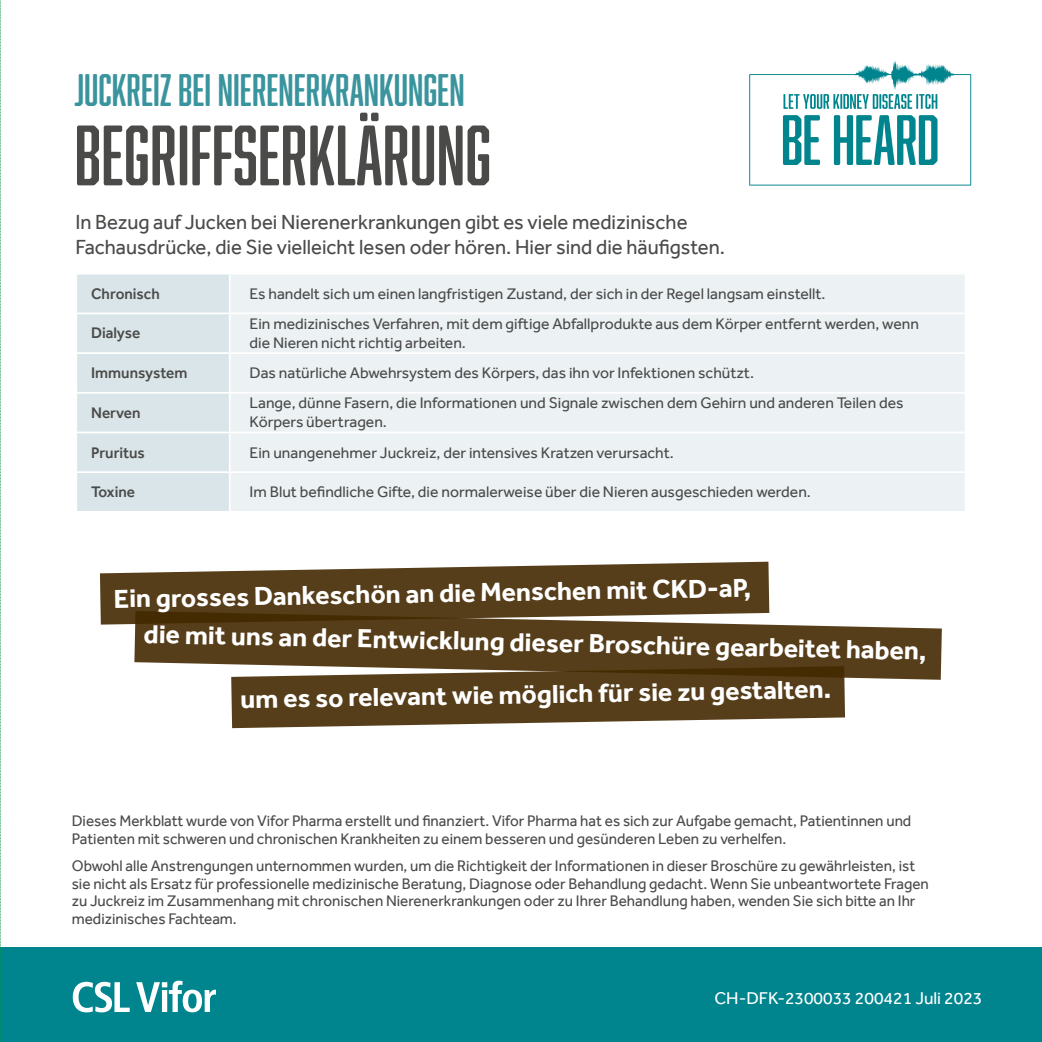
<style>
.page{position:relative;width:1042px;height:1042px;background:#fff}
.page>*{position:absolute;margin:0;border:0;box-sizing:border-box;transform-origin:0 0}
.t1{font:78.75px "Abolition Soft";color:#4a4a49}
.t2{font:42px "Abolition Soft";color:#3a949e}
.t3{font:700 26.78px "Effra";color:#fff}
.t4{font:21px/25.2px "Effra";color:#4a4a49}
.t5{font:17.5px "Effra";color:#fff}
.t6{font:15.75px/17.5px "Effra";color:#4a4a49}
.t7{font:500 15.75px "Effra";color:#4a4a49}
</style>
<div class="page">
<div style="left:0;top:947px;width:1042px;height:95px;background:#00858e"></div>
<svg style="left:100px;top:562px;width:669px;height:62px;background:#695333"></svg>
<svg style="left:134px;top:611px;width:808px;height:69px;background:#6c5737"></svg>
<div style="left:77px;top:275px;width:152px;height:236px;background:#d9e5e8"></div>
<div style="left:231px;top:275px;width:734px;height:236px;background:#ecf2f4"></div>
<hr style="left:75px;top:312px;width:155px;height:2px;background:#fff">
<hr style="left:230px;top:312px;width:736px;height:2px;background:#fff">
<hr style="left:75px;top:352px;width:155px;height:2px;background:#fff">
<hr style="left:230px;top:352px;width:736px;height:2px;background:#fff">
<hr style="left:75px;top:392px;width:155px;height:2px;background:#fff">
<hr style="left:230px;top:392px;width:736px;height:2px;background:#fff">
<hr style="left:75px;top:431px;width:155px;height:2px;background:#fff">
<hr style="left:230px;top:431px;width:736px;height:2px;background:#fff">
<hr style="left:75px;top:471px;width:155px;height:2px;background:#fff">
<hr style="left:230px;top:471px;width:736px;height:2px;background:#fff">
<svg style="left:749px;top:61px;width:222px;height:125px"></svg>
<svg style="left:73px;top:982px;width:57px;height:30px"></svg>
<svg style="left:136px;top:980px;width:80px;height:32px"></svg>
<svg style="left:231px;top:666px;width:614px;height:62px;background:#6d5738"></svg>
<svg style="left:0;top:0;width:1px;height:1042px"></svg>
<p class="t2" style="left:74px;top:66px;width:392px">JUCKREIZ BEI NIERENERKRANKUNGEN</p>
<p class="t1" style="left:74px;top:110px;width:418px">BEGRIFFSERKLÄRUNG</p>
<p class="t4" style="left:75px;top:209px;width:651px">In Bezug auf Jucken bei Nierenerkrankungen gibt es viele medizinische<br>Fachausdrücke, die Sie vielleicht lesen oder hören. Hier sind die häufigsten.</p>
<p class="t7" style="left:91px;top:284px;width:70px">Chronisch</p>
<p class="t6" style="left:250px;top:285px;width:577px">Es handelt sich um einen langfristigen Zustand, der sich in der Regel langsam einstellt.</p>
<p class="t7" style="left:91px;top:324px;width:51px">Dialyse</p>
<p class="t6" style="left:250px;top:314px;width:671px;line-height:18.9px">Ein medizinisches Verfahren, mit dem giftige Abfallprodukte aus dem Körper entfernt werden, wenn die Nieren nicht richtig arbeiten.</p>
<p class="t7" style="left:91px;top:363px;width:98px">Immunsystem</p>
<p class="t6" style="left:250px;top:364px;width:506px">Das natürliche Abwehrsystem des Körpers, das ihn vor Infektionen schützt.</p>
<p class="t7" style="left:91px;top:403px;width:51px">Nerven</p>
<p class="t6" style="left:250px;top:393px;width:655px;line-height:18.9px">Lange, dünne Fasern, die Informationen und Signale zwischen dem Gehirn und anderen Teilen des<br>Körpers übertragen.</p>
<p class="t7" style="left:91px;top:443px;width:55px">Pruritus</p>
<p class="t6" style="left:250px;top:443px;width:426px">Ein unangenehmer Juckreiz, der intensives Kratzen verursacht.</p>
<p class="t7" style="left:91px;top:483px;width:45px">Toxine</p>
<p class="t6" style="left:250px;top:483px;width:563px">Im Blut befindliche Gifte, die normalerweise über die Nieren ausgeschieden werden.</p>
<p class="t3" style="left:113px;top:583px;width:639px;rotate:-1deg">Ein grosses Dankeschön an die Menschen mit CKD-aP,</p>
<p class="t3" style="left:144px;top:619px;width:784px;rotate:1deg">die mit uns an der Entwicklung dieser Broschüre gearbeitet haben,</p>
<p class="t3" style="left:240px;top:683px;width:592px;rotate:-1deg">um es so relevant wie möglich für sie zu gestalten.</p>
<p class="t6" style="left:72px;top:812px;width:841px">Dieses Merkblatt wurde von Vifor Pharma erstellt und finanziert. Vifor Pharma hat es sich zur Aufgabe gemacht, Patientinnen und<br>Patienten mit schweren und chronischen Krankheiten zu einem besseren und gesünderen Leben zu verhelfen.</p>
<p class="t6" style="left:72px;top:857px;width:858px">Obwohl alle Anstrengungen unternommen wurden, um die Richtigkeit der Informationen in dieser Broschüre zu gewährleisten, ist sie nicht als Ersatz für professionelle medizinische Beratung, Diagnose oder Behandlung gedacht. Wenn Sie unbeantwortete Fragen zu Juckreiz im Zusammenhang mit chronischen Nierenerkrankungen oder zu Ihrer Behandlung haben, wenden Sie sich bitte an Ihr medizinisches Fachteam.</p>
<p class="t5" style="left:714px;top:987px;width:269px">CH-DFK-2300033 200421 Juli 2023</p>
</div>
